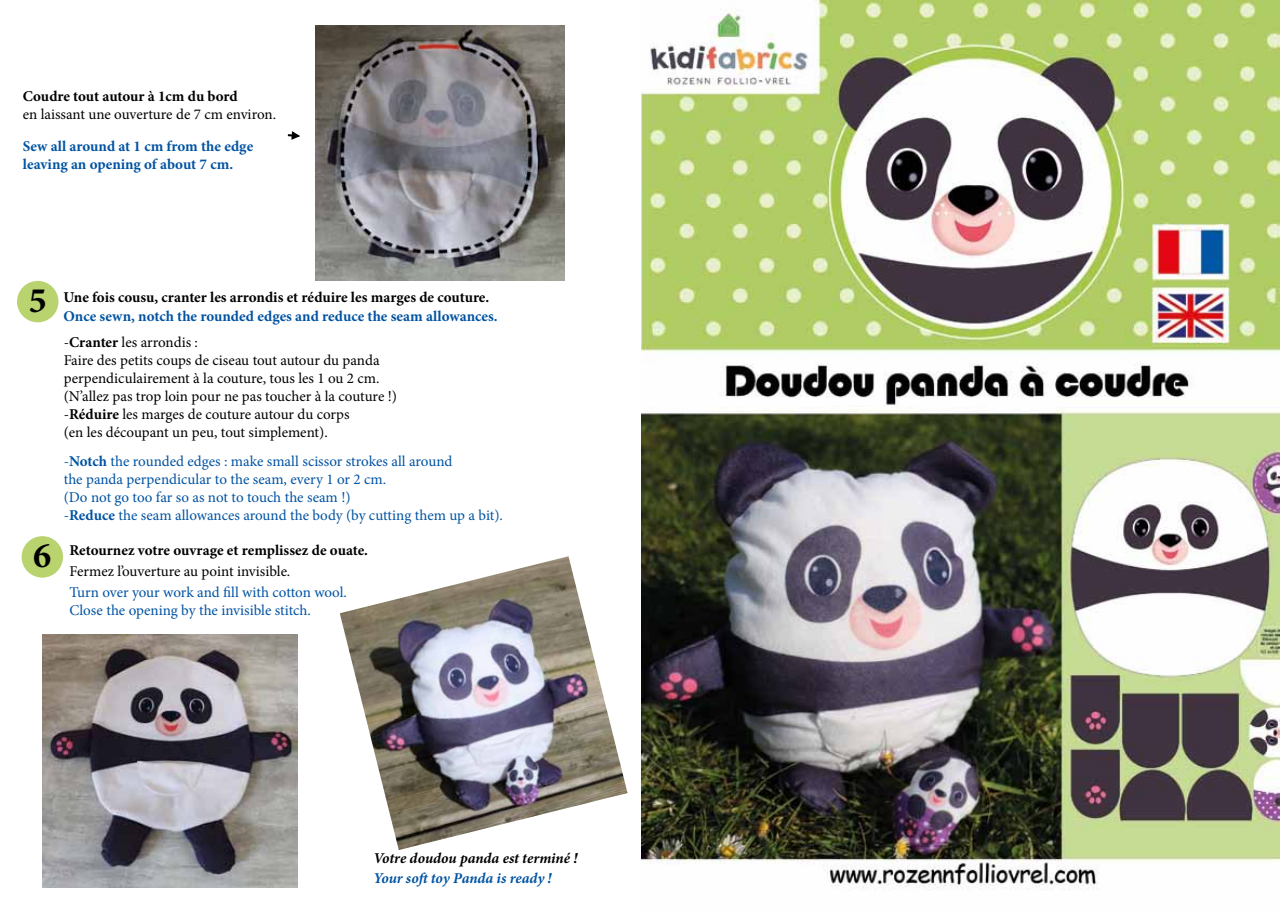
<style>
.page{position:relative;width:1280px;height:910px;background:#fff}
.page>*{position:absolute;margin:0;border:0;box-sizing:border-box;transform-origin:0 0}
.t1{font:700 36px "Minion Pro";color:#000}
.t2{font:15px/18px "Minion Pro";color:#000}
.t3{font:15px/18px "Minion Pro";letter-spacing:-.005em;color:#0053a2}
.t4{font:700 15px/18px "Minion Pro";color:#0053a2}
.t5{font:700 15px "Minion Pro";color:#000}
.t6{font:italic 700 15px "Minion Pro";letter-spacing:-.005em;color:#000}
.t7{font:italic 700 15px "Minion Pro";letter-spacing:-.005em;color:#0053a2}
.s1{font-weight:400;color:#000}
.s2{color:#000}
.s3{font-weight:700}
</style>
<div class="page">
<div style="left:17px;top:281px;width:41px;height:41px;background:#b9d36e;border-radius:50%"></div>
<div style="left:22px;top:536px;width:41px;height:42px;background:#b9d36e;border-radius:50%"></div>
<svg style="left:288px;top:131px;width:12px;height:9px"></svg>
<img style="left:316px;top:26px;width:249px;height:255px">
<img style="left:42px;top:634px;width:256px;height:253px">
<img style="left:340px;top:556px;width:287px;height:294px">
<img style="left:641px;top:0;width:638px;height:890px">
<p class="t5" style="left:23px;top:86px;width:216px">Coudre tout autour à 1cm du bord</p>
<p class="t2" style="left:23px;top:106px;width:255px">en laissant une ouverture de 7 cm environ.</p>
<p class="t4" style="left:23px;top:137px;width:232px">Sew all around at 1 cm from the edge leaving an opening of about 7 cm.</p>
<h1 class="t1" style="left:29px;top:275px;width:19px">5</h1>
<p class="t5" style="left:63px;top:287px;width:427px">Une fois cousu, cranter les arrondis et réduire les marges de couture.</p>
<p class="t4" style="left:63px;top:304px;width:436px;line-height:25.5px">Once sewn, notch the rounded edges and reduce the seam allowances. <span class="s1">-</span><span class="s2">Cranter</span> <span class="s1">les arrondis :</span></p>
<p class="t2" style="left:64px;top:351px;width:335px">Faire des petits coups de ciseau tout autour du panda perpendiculairement à la couture, tous les 1 ou 2 cm. (N’allez pas trop loin pour ne pas toucher à la couture !) -<span class="s3">Réduire</span> les marges de couture autour du corps<br>(en les découpant un peu, tout simplement).</p>
<p class="t3" style="left:64px;top:452px;width:441px">-<span class="s3">Notch</span> the rounded edges : make small scissor strokes all around<br>the panda perpendicular to the seam, every 1 or 2 cm.<br>(Do not go too far so as not to touch the seam !)<br>-<span class="s3">Reduce</span> the seam allowances around the body (by cutting them up a bit).</p>
<h1 class="t1" style="left:33px;top:530px;width:19px">6</h1>
<p class="t5" style="left:69px;top:540px;width:300px">Retournez votre ouvrage et remplissez de ouate.</p>
<p class="t2" style="left:69px;top:562px;width:222px">Fermez l’ouverture au point invisible.</p>
<p class="t3" style="left:69px;top:583px;width:279px">Turn over your work and fill with cotton wool.<br>Close the opening by the invisible stitch.</p>
<p class="t6" style="left:374px;top:847px;width:205px">Votre doudou panda est terminé !</p>
<p class="t7" style="left:374px;top:868px;width:180px">Your soft toy Panda is ready !</p>
</div>
